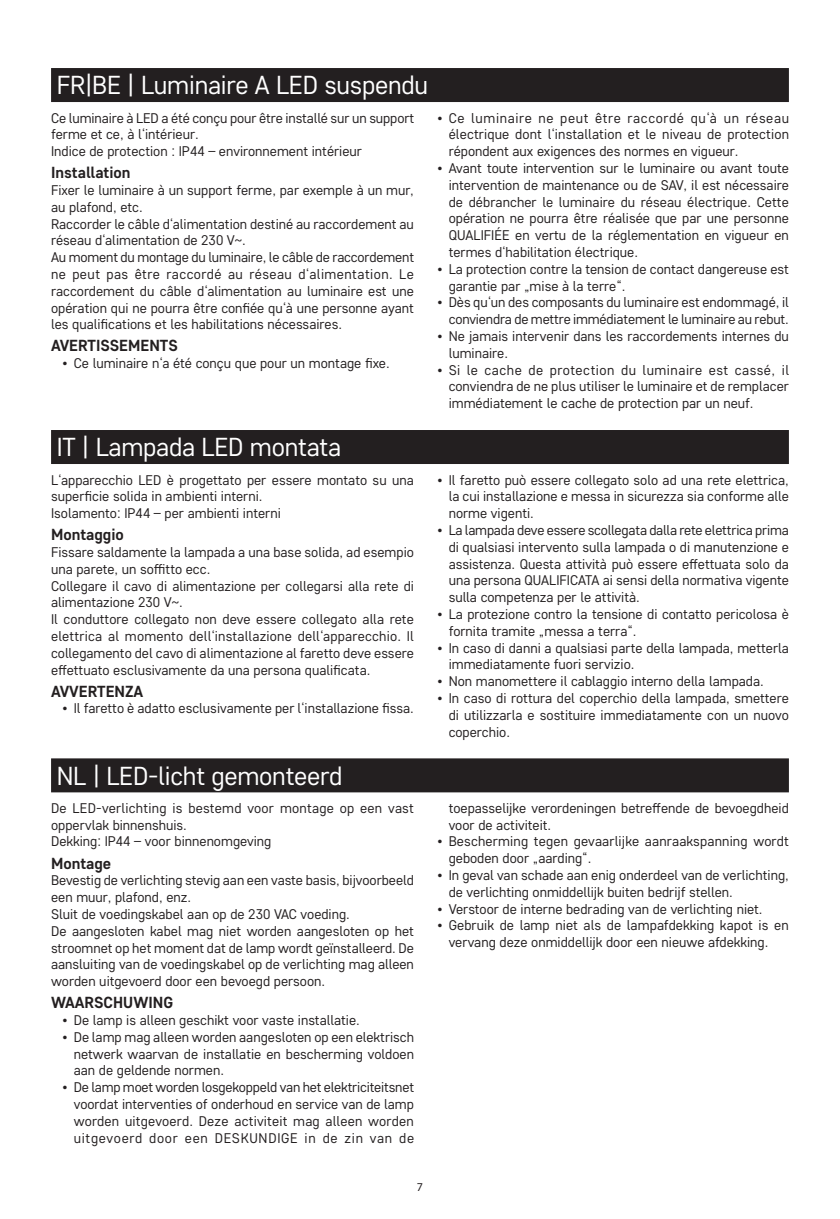
<style>
.page{position:relative;width:840px;height:1219px;background:#fff}
.page>*{position:absolute;margin:0;border:0;box-sizing:border-box;transform-origin:0 0}
.t1{font:26px "Core Sans D35";letter-spacing:-.01em;color:#fff}
.t2{font:700 16px "Core Sans D55";color:#231f20}
.t3{font:14px/16.8px "Core Sans D35";color:#231f20}
.t4{font:12px "Myriad Pro";color:#231f20}
</style>
<div class="page">
<div style="left:51px;top:68px;width:737px;height:34px;background:#231f20"></div>
<div style="left:51px;top:430px;width:737px;height:34px;background:#231f20"></div>
<div style="left:51px;top:758px;width:737px;height:34px;background:#231f20"></div>
<h1 class="t1" style="left:57px;top:69px;width:372px">FR|BE | Luminaire A LED suspendu</h1>
<p class="t3" style="left:51px;top:109px;width:364px">Ce luminaire à LED a été conçu pour être installé sur un support ferme et ce, à l‘intérieur.<br>Indice de protection : IP44 – environnement intérieur</p>
<p class="t2" style="left:51px;top:162px;width:81px">Installation</p>
<p class="t3" style="left:51px;top:181px;width:364px">Fixer le luminaire à un support ferme, par exemple à un mur, au plafond, etc.<br>Raccorder le câble d‘alimentation destiné au raccordement au réseau d‘alimentation de 230 V~.<br>Au moment du montage du luminaire, le câble de raccordement ne peut pas être raccordé au réseau d‘alimentation. Le raccordement du câble d‘alimentation au luminaire est une opération qui ne pourra être confiée qu‘à une personne ayant les qualifications et les habilitations nécessaires.</p>
<p class="t2" style="left:51px;top:335px;width:128px">AVERTISSEMENTS</p>
<p class="t3" style="left:62px;top:354px;width:328px">• Ce luminaire n‘a été conçu que pour un montage fixe.</p>
<h1 class="t1" style="left:57px;top:430px;width:286px">IT | Lampada LED montata</h1>
<p class="t3" style="left:51px;top:471px;width:364px">L‘apparecchio LED è progettato per essere montato su una superficie solida in ambienti interni.<br>Isolamento: IP44 – per ambienti interni</p>
<p class="t2" style="left:51px;top:524px;width:74px">Montaggio</p>
<p class="t3" style="left:51px;top:543px;width:364px">Fissare saldamente la lampada a una base solida, ad esempio una parete, un soffitto ecc.<br>Collegare il cavo di alimentazione per collegarsi alla rete di alimentazione 230 V~.<br>Il conduttore collegato non deve essere collegato alla rete elettrica al momento dell‘installazione dell‘apparecchio. Il collegamento del cavo di alimentazione al faretto deve essere effettuato esclusivamente da una persona qualificata.</p>
<p class="t2" style="left:51px;top:681px;width:94px">AVVERTENZA</p>
<p class="t3" style="left:62px;top:700px;width:353px">• Il faretto è adatto esclusivamente per l‘installazione fissa.</p>
<h1 class="t1" style="left:57px;top:759px;width:287px">NL | LED-licht gemonteerd</h1>
<p class="t3" style="left:51px;top:799px;width:364px">De LED-verlichting is bestemd voor montage op een vast oppervlak binnenshuis.<br>Dekking: IP44 – voor binnenomgeving</p>
<p class="t2" style="left:51px;top:852px;width:62px">Montage</p>
<p class="t3" style="left:51px;top:872px;width:364px">Bevestig de verlichting stevig aan een vaste basis, bijvoorbeeld een muur, plafond, enz.<br>Sluit de voedingskabel aan op de 230 VAC voeding.<br>De aangesloten kabel mag niet worden aangesloten op het stroomnet op het moment dat de lamp wordt geïnstalleerd. De aansluiting van de voedingskabel op de verlichting mag alleen worden uitgevoerd door een bevoegd persoon.</p>
<p class="t2" style="left:51px;top:992px;width:123px">WAARSCHUWING</p>
<p class="t3" style="left:62px;top:1011px;width:299px">• De lamp is alleen geschikt voor vaste installatie.</p>
<p class="t3" style="left:74px;top:1028px;width:342px;text-align:justify;text-indent:-11px">• De lamp mag alleen worden aangesloten op een elektrisch netwerk waarvan de installatie en bescherming voldoen aan de geldende normen.</p>
<p class="t3" style="left:74px;top:1078px;width:341px;text-align:justify;text-indent:-11px">• De lamp moet worden losgekoppeld van het elektriciteitsnet voordat interventies of onderhoud en service van de lamp worden uitgevoerd. Deze activiteit mag alleen worden uitgevoerd door een DESKUNDIGE in de zin van de</p>
<p class="t3" style="left:448px;top:109px;width:341px;text-align:justify;text-indent:-11px">• Ce luminaire ne peut être raccordé qu‘à un réseau électrique dont l‘installation et le niveau de protection répondent aux exigences des normes en vigueur.</p>
<p class="t3" style="left:448px;top:159px;width:341px;text-align:justify;text-indent:-11px">• Avant toute intervention sur le luminaire ou avant toute intervention de maintenance ou de SAV, il est nécessaire de débrancher le luminaire du réseau électrique. Cette opération ne pourra être réalisée que par une personne QUALIFIÉE en vertu de la réglementation en vigueur en termes d‘habilitation électrique.</p>
<p class="t3" style="left:448px;top:260px;width:341px;text-indent:-11px">• La protection contre la tension de contact dangereuse est garantie par „mise à la terre“.</p>
<p class="t3" style="left:437px;top:294px;width:353px;text-align:right">• Dès qu‘un des composants du luminaire est endommagé, il conviendra de mettre immédiatement le luminaire au rebut.</p>
<p class="t3" style="left:448px;top:327px;width:341px;text-indent:-11px">• Ne jamais intervenir dans les raccordements internes du luminaire.</p>
<p class="t3" style="left:448px;top:361px;width:342px;text-align:justify;text-indent:-11px">• Si le cache de protection du luminaire est cassé, il conviendra de ne plus utiliser le luminaire et de remplacer immédiatement le cache de protection par un neuf.</p>
<p class="t3" style="left:448px;top:471px;width:341px;text-align:justify;text-indent:-11px">• Il faretto può essere collegato solo ad una rete elettrica, la cui installazione e messa in sicurezza sia conforme alle norme vigenti.</p>
<p class="t3" style="left:448px;top:521px;width:341px;text-align:justify;text-indent:-11px">• La lampada deve essere scollegata dalla rete elettrica prima di qualsiasi intervento sulla lampada o di manutenzione e assistenza. Questa attività può essere effettuata solo da una persona QUALIFICATA ai sensi della normativa vigente sulla competenza per le attività.</p>
<p class="t3" style="left:448px;top:605px;width:341px;text-indent:-11px">• La protezione contro la tensione di contatto pericolosa è fornita tramite „messa a terra“.</p>
<p class="t3" style="left:448px;top:639px;width:341px;text-indent:-11px">• In caso di danni a qualsiasi parte della lampada, metterla immediatamente fuori servizio.</p>
<p class="t3" style="left:437px;top:672px;width:328px">• Non manomettere il cablaggio interno della lampada.</p>
<p class="t3" style="left:448px;top:689px;width:341px;text-align:justify;text-indent:-11px">• In caso di rottura del coperchio della lampada, smettere di utilizzarla e sostituire immediatamente con un nuovo coperchio.</p>
<p class="t3" style="left:448px;top:799px;width:341px">toepasselijke verordeningen betreffende de bevoegdheid voor de activiteit.</p>
<p class="t3" style="left:448px;top:833px;width:341px;text-indent:-11px">• Bescherming tegen gevaarlijke aanraakspanning wordt geboden door „aarding“.</p>
<p class="t3" style="left:448px;top:866px;width:341px;text-indent:-11px">• In geval van schade aan enig onderdeel van de verlichting, de verlichting onmiddellijk buiten bedrijf stellen.</p>
<p class="t3" style="left:437px;top:900px;width:326px">• Verstoor de interne bedrading van de verlichting niet.</p>
<p class="t3" style="left:448px;top:917px;width:341px;text-indent:-11px">• Gebruik de lamp niet als de lampafdekking kapot is en vervang deze onmiddellijk door een nieuwe afdekking.</p>
<p class="t4" style="left:416px;top:1179px;width:8px">7</p>
</div>
